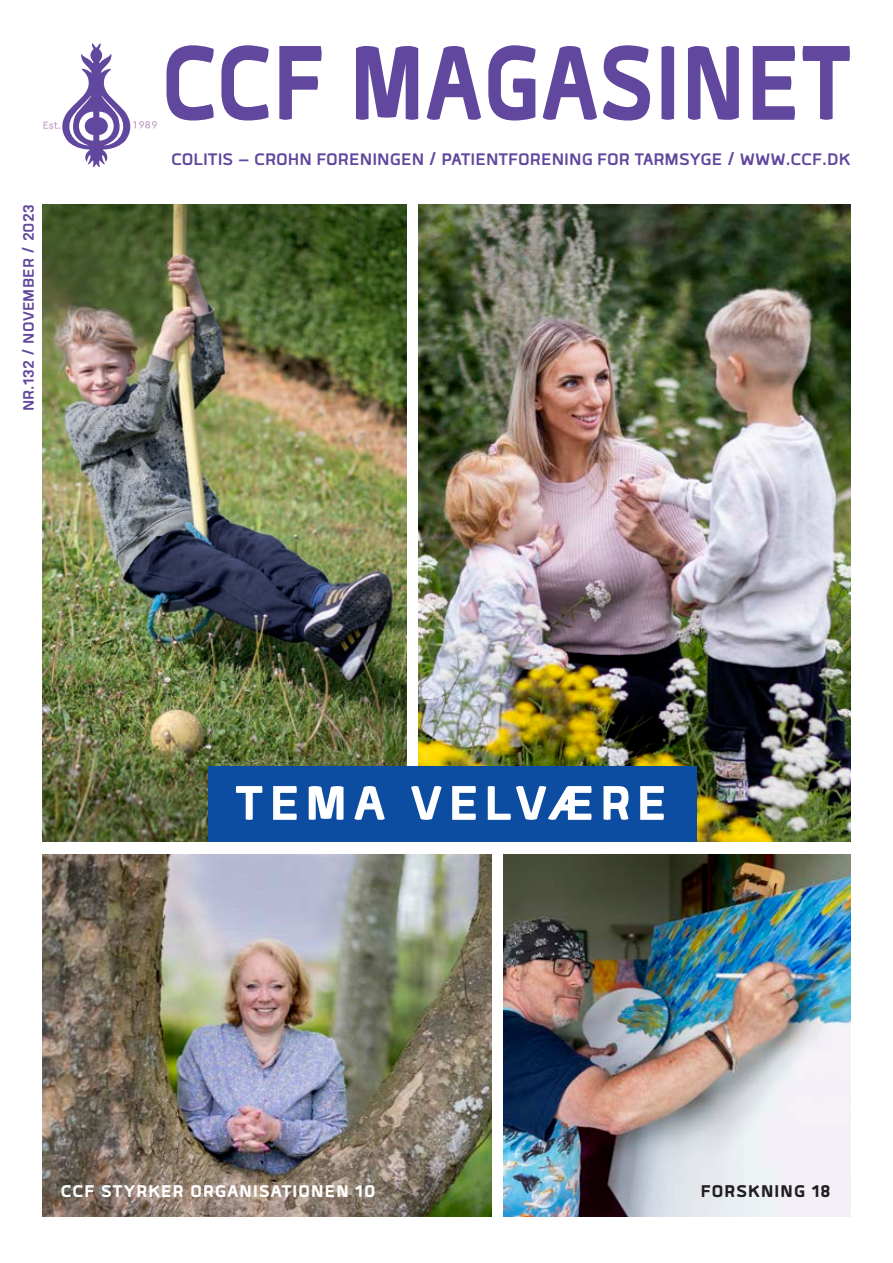
<style>
.page{position:relative;width:893px;height:1263px;background:#fff}
.page>*{position:absolute;margin:0;border:0;box-sizing:border-box;transform-origin:0 0}
.t1{font:800 147.45px "Quan";letter-spacing:.015em;color:#61479d;scale:.82 1}
.RUBRIK{font:800 67.5px "Quan";letter-spacing:.085em;color:#fff}
.RUBRIK-2{font:800 23.7px "Quan";letter-spacing:.05em;color:#fff}
.RUBRIK-3{font:800 23.7px "Quan";letter-spacing:.05em;color:#231f20}
.t2{font:700 23.25px "Quan";color:#61479d}
.t3{font:700 21px "Quan";letter-spacing:.01em;color:#61479d}
</style>
<div class="page">
<img style="left:43px;top:204px;width:363px;height:638px">
<img style="left:419px;top:204px;width:431px;height:638px">
<img style="left:43px;top:854px;width:448px;height:363px">
<img style="left:504px;top:854px;width:346px;height:363px">
<div style="left:208px;top:766px;width:488px;height:76px;background:#0d4da1"></div>
<svg style="left:43px;top:43px;width:114px;height:124px"></svg>
<p class="t3" style="left:19px;top:411px;width:209px;rotate:-90deg">NR.132 / NOVEMBER / 2023</p>
<p class="t1" style="left:162px;top:12px;width:841px">CCF MAGASINET</p>
<p class="t2" style="left:171px;top:148px;width:681px">COLITIS – CROHN FORENINGEN / PATIENTFORENING FOR TARMSYGE / WWW.CCF.DK</p>
<p class="RUBRIK" style="left:236px;top:770px;width:433px">TEMA VELVÆRE</p>
<p class="RUBRIK-2" style="left:61px;top:1179px;width:316px">CCF STYRKER ORGANISATIONEN 10</p>
<p class="RUBRIK-3" style="left:701px;top:1179px;width:131px">FORSKNING 18</p>
</div>
